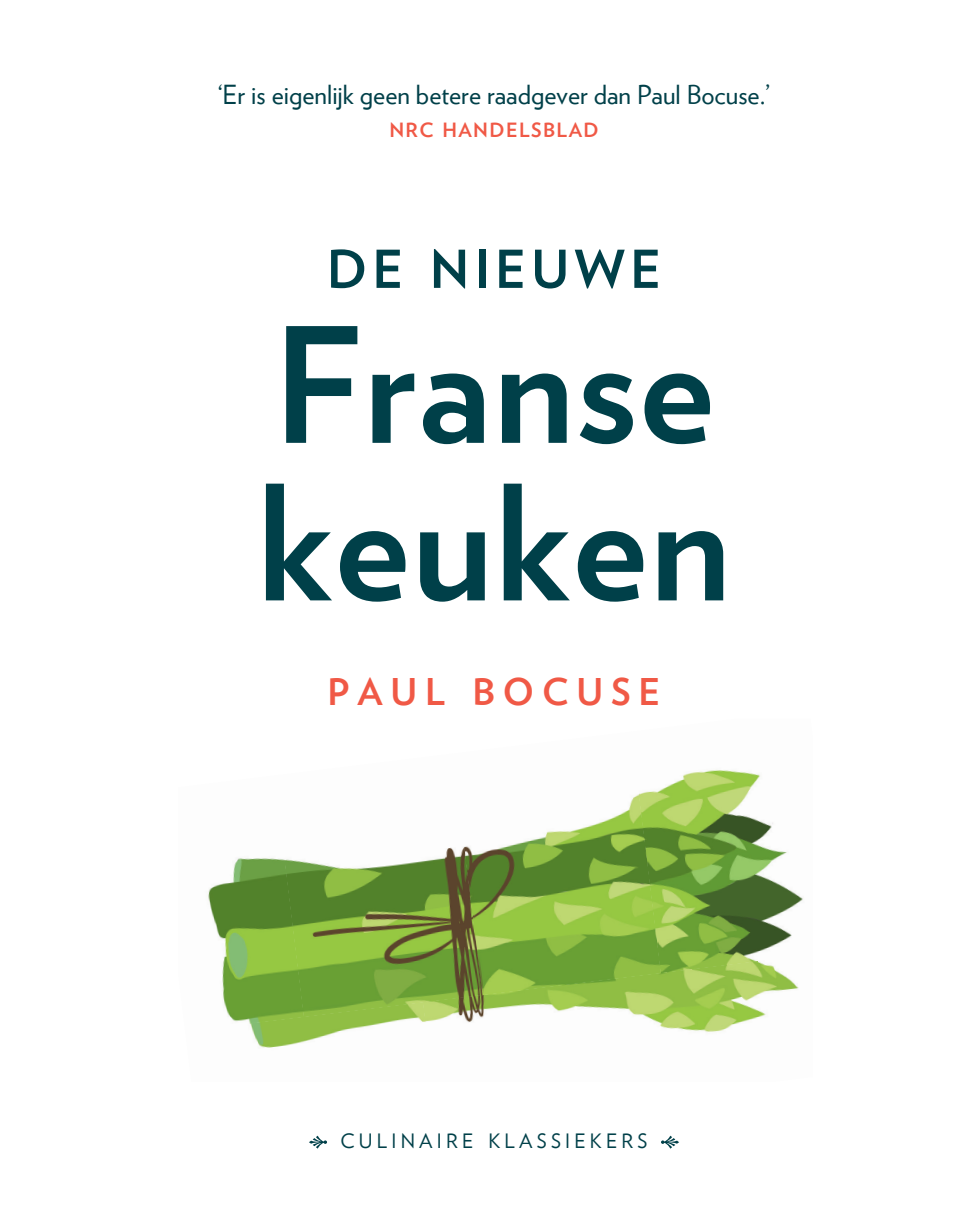
<style>
.page{position:relative;width:963px;height:1227px;background:#fff}
.page>*{position:absolute;margin:0;border:0;box-sizing:border-box;transform-origin:0 0}
.t1{font:700 159.25px/157.5px "Verlag";letter-spacing:.01em;color:#004049}
.t2{font:700 52.15px "Verlag";letter-spacing:.1em;color:#004049}
.t3{font:700 36.75px "Verlag";letter-spacing:.215em;color:#f05946}
.t4{font:26.25px "Verlag";color:#004049}
.t5{font:19.78px "Verlag";letter-spacing:.215em;color:#004049}
.t6{font:700 19.6px "Verlag";letter-spacing:.07em;color:#f05946}
</style>
<div class="page">
<svg style="left:309px;top:1135px;width:18px;height:13px"></svg>
<svg style="left:661px;top:1135px;width:18px;height:13px"></svg>
<img style="left:661px;top:770px;width:142px;height:184px">
<img style="left:433px;top:954px;width:366px;height:78px">
<img style="left:483px;top:789px;width:178px;height:206px">
<img style="left:304px;top:846px;width:179px;height:171px">
<img style="left:252px;top:1002px;width:181px;height:46px">
<img style="left:208px;top:858px;width:96px;height:173px">
<img style="left:208px;top:1024px;width:44px;height:7px">
<p class="t4" style="left:218px;top:75px;width:553px">‘Er is eigenlijk geen betere raadgever dan Paul Bocuse.’</p>
<p class="t6" style="left:389px;top:114px;width:211px">NRC HANDELSBLAD</p>
<h2 class="t2" style="left:327px;top:228px;width:336px">DE NIEUWE</h2>
<h1 class="t1" style="left:257px;top:298px;width:476px">Franse keuken</h1>
<h3 class="t3" style="left:328px;top:662px;width:334px">PAUL BOCUSE</h3>
<p class="t5" style="left:340px;top:1126px;width:309px">CULINAIRE KLASSIEKERS</p>
</div>
